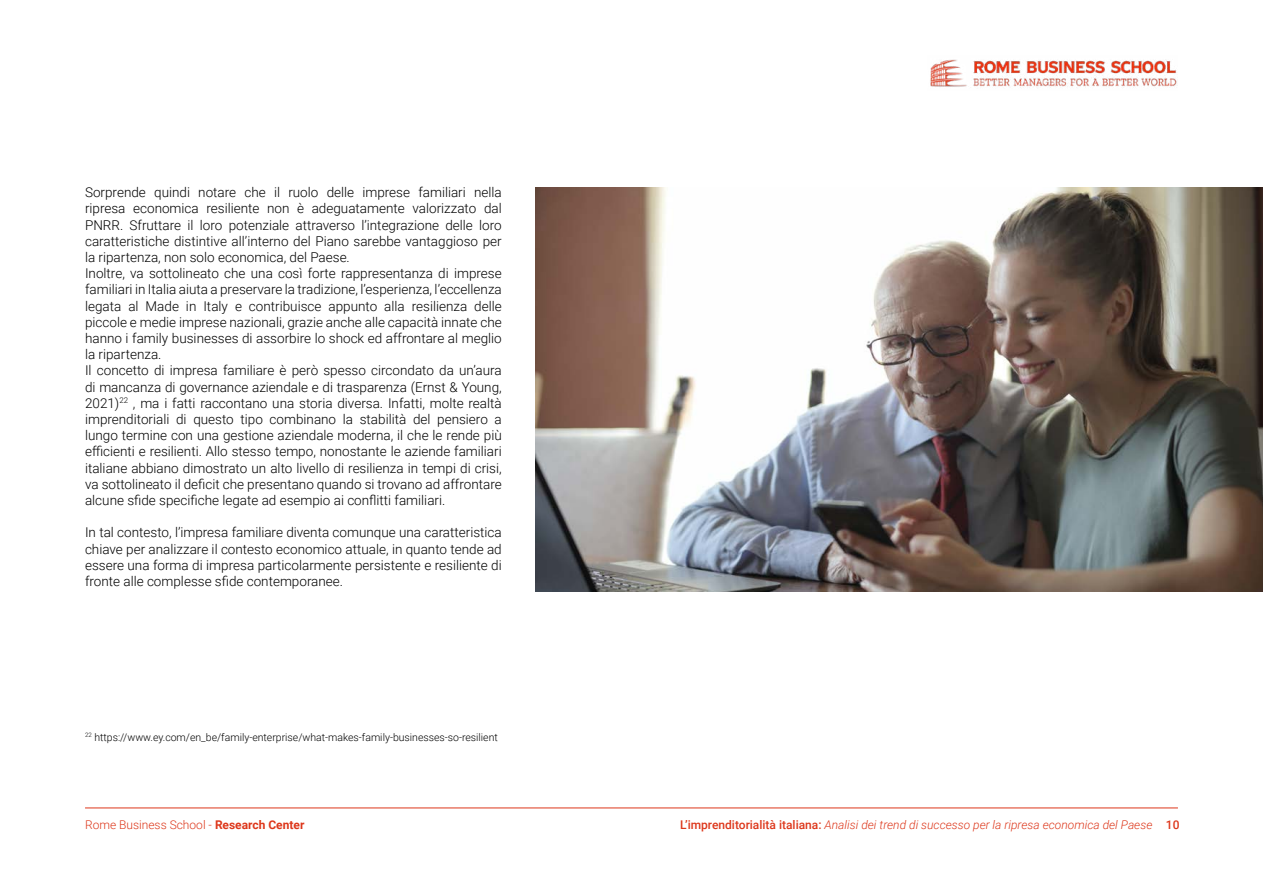
<style>
.page{position:relative;width:1263px;height:893px;background:#fff}
.page>*{position:absolute;margin:0;border:0;box-sizing:border-box;transform-origin:0 0}
.t1{font:300 13.5px/16.2px "Roboto";color:#000}
.t2{font:italic 300 12px "Roboto";color:#dd371b}
.t3{font:300 12px "Roboto";color:#dd371b}
.t4{font:300 10.5px "Roboto";color:#000}
.s1{font-weight:700}
.s2{font-weight:500;font-style:normal}
</style>
<div class="page">
<hr style="left:85px;top:808px;width:1093px;height:1px;background:#dd371b">
<img style="left:930px;top:59px;width:247px;height:29px">
<img style="left:536px;top:187px;width:727px;height:404px">
<p class="t1" style="left:85px;top:184px;width:418px">Sorprende quindi notare che il ruolo delle imprese familiari nella ripresa economica resiliente non è adeguatamente valorizzato dal PNRR. Sfruttare il loro potenziale attraverso l’integrazione delle loro caratteristiche distintive all’interno del Piano sarebbe vantaggioso per la ripartenza, non solo economica, del Paese.<br>Inoltre, va sottolineato che una così forte rappresentanza di imprese familiari in Italia aiuta a preservare la tradizione, l’esperienza, l’eccellenza legata al Made in Italy e contribuisce appunto alla resilienza delle piccole e medie imprese nazionali, grazie anche alle capacità innate che hanno i family businesses di assorbire lo shock ed affrontare al meglio la ripartenza.<br>Il concetto di impresa familiare è però spesso circondato da un’aura di mancanza di governance aziendale e di trasparenza (Ernst &amp; Young, 2021)<sup>22</sup> , ma i fatti raccontano una storia diversa. Infatti, molte realtà imprenditoriali di questo tipo combinano la stabilità del pensiero a lungo termine con una gestione aziendale moderna, il che le rende più efficienti e resilienti. Allo stesso tempo, nonostante le aziende familiari italiane abbiano dimostrato un alto livello di resilienza in tempi di crisi, va sottolineato il deficit che presentano quando si trovano ad affrontare alcune sfide specifiche legate ad esempio ai conflitti familiari.</p>
<p class="t1" style="left:85px;top:524px;width:418px;text-align:justify">In tal contesto, l’impresa familiare diventa comunque una caratteristica chiave per analizzare il contesto economico attuale, in quanto tende ad essere una forma di impresa particolarmente persistente e resiliente di fronte alle complesse sfide contemporanee.</p>
<p class="t4" style="left:85px;top:730px;width:414px"><sup>22</sup> https://www.ey.com/en_be/family-enterprise/what-makes-family-businesses-so-resilient</p>
<p class="t3" style="left:85px;top:816px;width:221px">Rome Business School - <span class="s1">Research Center</span></p>
<p class="t2" style="left:680px;top:816px;width:501px"><span class="s2">L’imprenditorialità italiana:</span> Analisi dei trend di successo per la ripresa economica del Paese <span class="s2">10</span></p>
</div>
